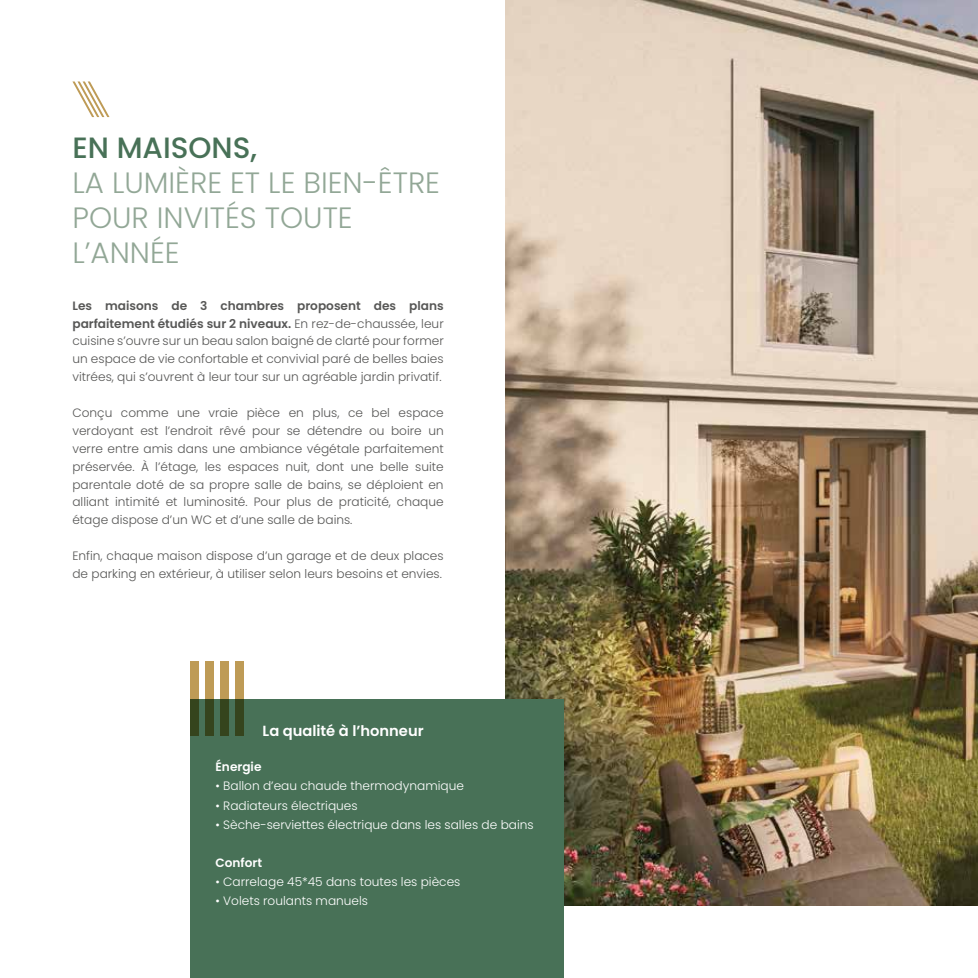
<style>
.page{position:relative;width:978px;height:978px;background:#fff}
.page>*{position:absolute;margin:0;border:0;box-sizing:border-box;transform-origin:0 0}
.t1{font:300 29.4px/35.2px "Poppins";color:#92a796}
.t2{font:500 29.4px "Poppins";color:#487157}
.t3{font:600 14.7px "Poppins";color:#fff}
.t4{font:300 12.15px/17.9px "Poppins";color:#575756;text-align:justify}
.t5{font:300 12.15px "Poppins";color:#fff}
.t6{font:600 12.15px "Poppins";color:#fff}
.s1{font-weight:600}
</style>
<div class="page">
<svg style="left:72px;top:81px;width:38px;height:36px"></svg>
<img style="left:505px;top:0;width:473px;height:906px">
<div style="left:190px;top:699px;width:373px;height:279px;background:#487157"></div>
<svg style="left:190px;top:661px;width:9px;height:75px"></svg>
<svg style="left:205px;top:661px;width:8px;height:75px"></svg>
<svg style="left:220px;top:661px;width:8px;height:75px"></svg>
<svg style="left:235px;top:661px;width:8px;height:75px"></svg>
<h1 class="t2" style="left:72px;top:130px;width:186px">EN MAISONS,</h1>
<h1 class="t1" style="left:72px;top:165px;width:369px">LA LUMIÈRE ET LE BIEN-ÊTRE<br>POUR INVITÉS TOUTE<br>L’ANNÉE</h1>
<p class="t4" style="left:72px;top:296px;width:373px"><span class="s1">Les maisons de 3 chambres proposent des plans parfaitement étudiés sur 2 niveaux.</span> En rez-de-chaussée, leur cuisine s’ouvre sur un beau salon baigné de clarté pour former un espace de vie confortable et convivial paré de belles baies vitrées, qui s’ouvrent à leur tour sur un agréable jardin privatif.</p>
<p class="t4" style="left:72px;top:404px;width:373px">Conçu comme une vraie pièce en plus, ce bel espace verdoyant est l’endroit rêvé pour se détendre ou boire un verre entre amis dans une ambiance végétale parfaitement préservée. À l’étage, les espaces nuit, dont une belle suite parentale doté de sa propre salle de bains, se déploient en alliant intimité et luminosité. Pour plus de praticité, chaque étage dispose d’un WC et d’une salle de bains.</p>
<p class="t4" style="left:72px;top:547px;width:373px">Enfin, chaque maison dispose d’un garage et de deux places de parking en extérieur, à utiliser selon leurs besoins et envies.</p>
<p class="t3" style="left:263px;top:722px;width:163px">La qualité à l’honneur</p>
<p class="t6" style="left:216px;top:760px;width:47px">Énergie</p>
<p class="t5" style="left:216px;top:779px;width:250px">• Ballon d’eau chaude thermodynamique</p>
<p class="t5" style="left:216px;top:798px;width:144px">• Radiateurs électriques</p>
<p class="t5" style="left:216px;top:817px;width:320px">• Sèche-serviettes électrique dans les salles de bains</p>
<p class="t6" style="left:216px;top:856px;width:48px">Confort</p>
<p class="t5" style="left:216px;top:875px;width:246px">• Carrelage 45*45 dans toutes les pièces</p>
<p class="t5" style="left:216px;top:894px;width:154px">• Volets roulants manuels</p>
</div>
